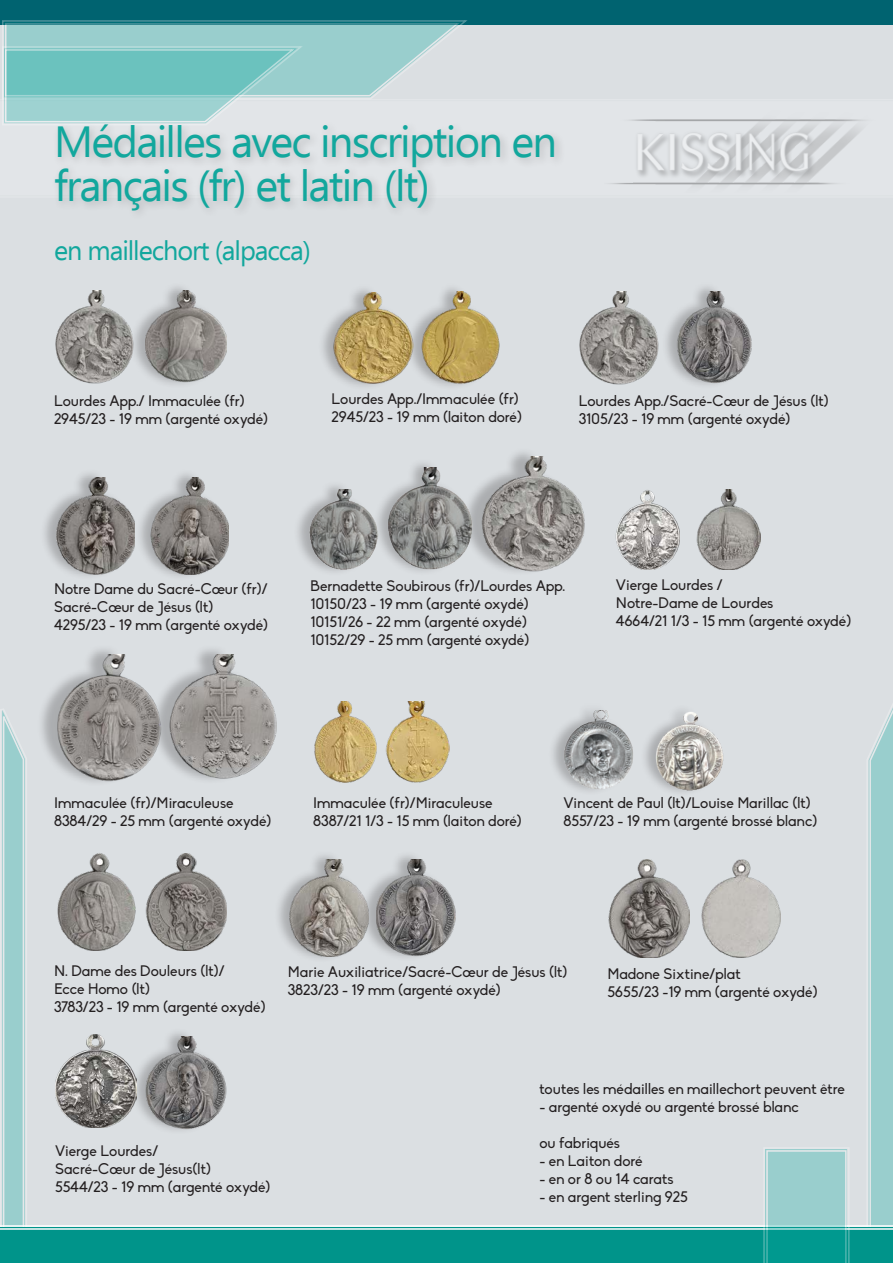
<style>
.page{position:relative;width:893px;height:1263px;background:#dbdfe2}
.page>*{position:absolute;margin:0;border:0;box-sizing:border-box;transform-origin:0 0}
.t1{font:43.5px "Ebrima";letter-spacing:-.04em;color:#12a79d}
.t2{font:27px "Ebrima";letter-spacing:-.04em;color:#12a79d}
.t3{font:15px "Biko";color:#231f20}
</style>
<div class="page">
<div style="left:0;top:0;width:893px;height:25px;background:#006370"></div>
<svg style="left:0;top:708px;width:893px;height:555px"></svg>
<svg style="left:2px;top:20px;width:466px;height:105px"></svg>
<img style="left:613px;top:119px;width:247px;height:66px">
<div style="left:51px;top:120px;width:514px;height:100px;background:#231f20;opacity:.21"></div>
<div style="left:462px;top:447px;width:117px;height:129px;background:#231f20;opacity:.26"></div>
<img style="left:480px;top:457px;width:105px;height:114px">
<div style="left:372px;top:458px;width:100px;height:118px;background:#231f20;opacity:.26"></div>
<img style="left:389px;top:467px;width:85px;height:104px">
<div style="left:293px;top:480px;width:83px;height:96px;background:#231f20;opacity:.26"></div>
<img style="left:309px;top:490px;width:69px;height:81px">
<div style="left:661px;top:282px;width:90px;height:107px;background:#231f20;opacity:.26"></div>
<img style="left:674px;top:291px;width:78px;height:93px">
<div style="left:129px;top:282px;width:97px;height:107px;background:#231f20;opacity:.26"></div>
<img style="left:146px;top:290px;width:81px;height:94px">
<div style="left:405px;top:283px;width:93px;height:107px;background:#231f20;opacity:.26"></div>
<img style="left:420px;top:291px;width:80px;height:94px">
<div style="left:318px;top:284px;width:94px;height:106px;background:#231f20;opacity:.26"></div>
<img style="left:333px;top:292px;width:80px;height:94px">
<img style="left:55px;top:290px;width:80px;height:94px">
<img style="left:579px;top:291px;width:80px;height:94px">
<img style="left:696px;top:489px;width:64px;height:81px">
<img style="left:616px;top:490px;width:64px;height:80px">
<div style="left:40px;top:468px;width:94px;height:113px;background:#231f20;opacity:.26"></div>
<img style="left:56px;top:477px;width:79px;height:97px">
<div style="left:135px;top:469px;width:93px;height:112px;background:#231f20;opacity:.26"></div>
<img style="left:150px;top:477px;width:78px;height:97px">
<div style="left:37px;top:644px;width:118px;height:143px;background:#231f20;opacity:.26"></div>
<img style="left:55px;top:654px;width:95px;height:127px">
<div style="left:150px;top:644px;width:120px;height:141px;background:#231f20;opacity:.26"></div>
<img style="left:170px;top:654px;width:106px;height:126px">
<img style="left:313px;top:701px;width:64px;height:81px">
<img style="left:385px;top:701px;width:64px;height:81px">
<img style="left:608px;top:860px;width:81px;height:97px">
<img style="left:699px;top:859px;width:81px;height:98px">
<div style="left:274px;top:850px;width:94px;height:112px;background:#231f20;opacity:.26"></div>
<img style="left:289px;top:859px;width:70px;height:97px">
<div style="left:359px;top:850px;width:95px;height:112px;background:#231f20;opacity:.26"></div>
<img style="left:376px;top:859px;width:81px;height:98px">
<img style="left:55px;top:853px;width:81px;height:97px">
<img style="left:146px;top:853px;width:81px;height:98px">
<div style="left:548px;top:702px;width:84px;height:94px;background:#231f20;opacity:.26"></div>
<img style="left:563px;top:711px;width:71px;height:81px">
<div style="left:640px;top:703px;width:82px;height:94px;background:#231f20;opacity:.26"></div>
<img style="left:653px;top:711px;width:71px;height:81px">
<img style="left:55px;top:1034px;width:75px;height:93px">
<div style="left:130px;top:1027px;width:95px;height:108px;background:#231f20;opacity:.26"></div>
<img style="left:145px;top:1036px;width:84px;height:93px">
<p class="t1" style="left:54px;top:111px;width:504px">Médailles avec inscription en</p>
<p class="t1" style="left:54px;top:154px;width:377px">français (fr) et latin (lt)</p>
<p class="t2" style="left:54px;top:231px;width:259px">en maillechort (alpacca)</p>
<p class="t3" style="left:54px;top:392px;width:192px">Lourdes App./ Immaculée (fr)</p>
<p class="t3" style="left:54px;top:410px;width:216px">2945/23 - 19 mm (argenté oxydé)</p>
<p class="t3" style="left:332px;top:390px;width:189px">Lourdes App./Immaculée (fr)</p>
<p class="t3" style="left:332px;top:408px;width:192px">2945/23 - 19 mm (laiton doré)</p>
<p class="t3" style="left:579px;top:392px;width:251px">Lourdes App./Sacré-Cœur de Jésus (lt)</p>
<p class="t3" style="left:579px;top:410px;width:213px">3105/23 - 19 mm (argenté oxydé)</p>
<p class="t3" style="left:54px;top:581px;width:215px">Notre Dame du Sacré-Cœur (fr)/</p>
<p class="t3" style="left:54px;top:599px;width:161px">Sacré-Cœur de Jésus (lt)</p>
<p class="t3" style="left:54px;top:617px;width:216px">4295/23 - 19 mm (argenté oxydé)</p>
<p class="t3" style="left:310px;top:577px;width:256px">Bernadette Soubirous (fr)/Lourdes App.</p>
<p class="t3" style="left:310px;top:595px;width:220px">10150/23 - 19 mm (argenté oxydé)</p>
<p class="t3" style="left:310px;top:613px;width:218px">10151/26 - 22 mm (argenté oxydé)</p>
<p class="t3" style="left:310px;top:631px;width:220px">10152/29 - 25 mm (argenté oxydé)</p>
<p class="t3" style="left:616px;top:576px;width:108px">Vierge Lourdes /</p>
<p class="t3" style="left:616px;top:594px;width:159px">Notre-Dame de Lourdes</p>
<p class="t3" style="left:616px;top:612px;width:237px">4664/21 1/3 - 15 mm (argenté oxydé)</p>
<p class="t3" style="left:54px;top:795px;width:181px">Immaculée (fr)/Miraculeuse</p>
<p class="t3" style="left:54px;top:813px;width:219px">8384/29 - 25 mm (argenté oxydé)</p>
<p class="t3" style="left:313px;top:795px;width:181px">Immaculée (fr)/Miraculeuse</p>
<p class="t3" style="left:313px;top:813px;width:210px">8387/21 1/3 - 15 mm (laiton doré)</p>
<p class="t3" style="left:563px;top:795px;width:249px">Vincent de Paul (lt)/Louise Marillac (lt)</p>
<p class="t3" style="left:563px;top:813px;width:256px">8557/23 - 19 mm (argenté brossé blanc)</p>
<p class="t3" style="left:54px;top:962px;width:172px">N. Dame des Douleurs (lt)/</p>
<p class="t3" style="left:54px;top:980px;width:97px">Ecce Homo (lt)</p>
<p class="t3" style="left:54px;top:998px;width:213px">3783/23 - 19 mm (argenté oxydé)</p>
<p class="t3" style="left:288px;top:963px;width:281px">Marie Auxiliatrice/Sacré-Cœur de Jésus (lt)</p>
<p class="t3" style="left:288px;top:981px;width:215px">3823/23 - 19 mm (argenté oxydé)</p>
<p class="t3" style="left:607px;top:965px;width:135px">Madone Sixtine/plat</p>
<p class="t3" style="left:607px;top:983px;width:212px">5655/23 -19 mm (argenté oxydé)</p>
<p class="t3" style="left:55px;top:1142px;width:105px">Vierge Lourdes/</p>
<p class="t3" style="left:55px;top:1160px;width:157px">Sacré-Cœur de Jésus(lt)</p>
<p class="t3" style="left:55px;top:1178px;width:217px">5544/23 - 19 mm (argenté oxydé)</p>
<p class="t3" style="left:539px;top:1081px;width:307px">toutes les médailles en maillechort peuvent être</p>
<p class="t3" style="left:539px;top:1099px;width:261px">- argenté oxydé ou argenté brossé blanc</p>
<p class="t3" style="left:539px;top:1135px;width:82px">ou fabriqués</p>
<p class="t3" style="left:539px;top:1153px;width:105px">- en Laiton doré</p>
<p class="t3" style="left:539px;top:1171px;width:136px">- en or 8 ou 14 carats</p>
<p class="t3" style="left:539px;top:1189px;width:150px">- en argent sterling 925</p>
</div>
